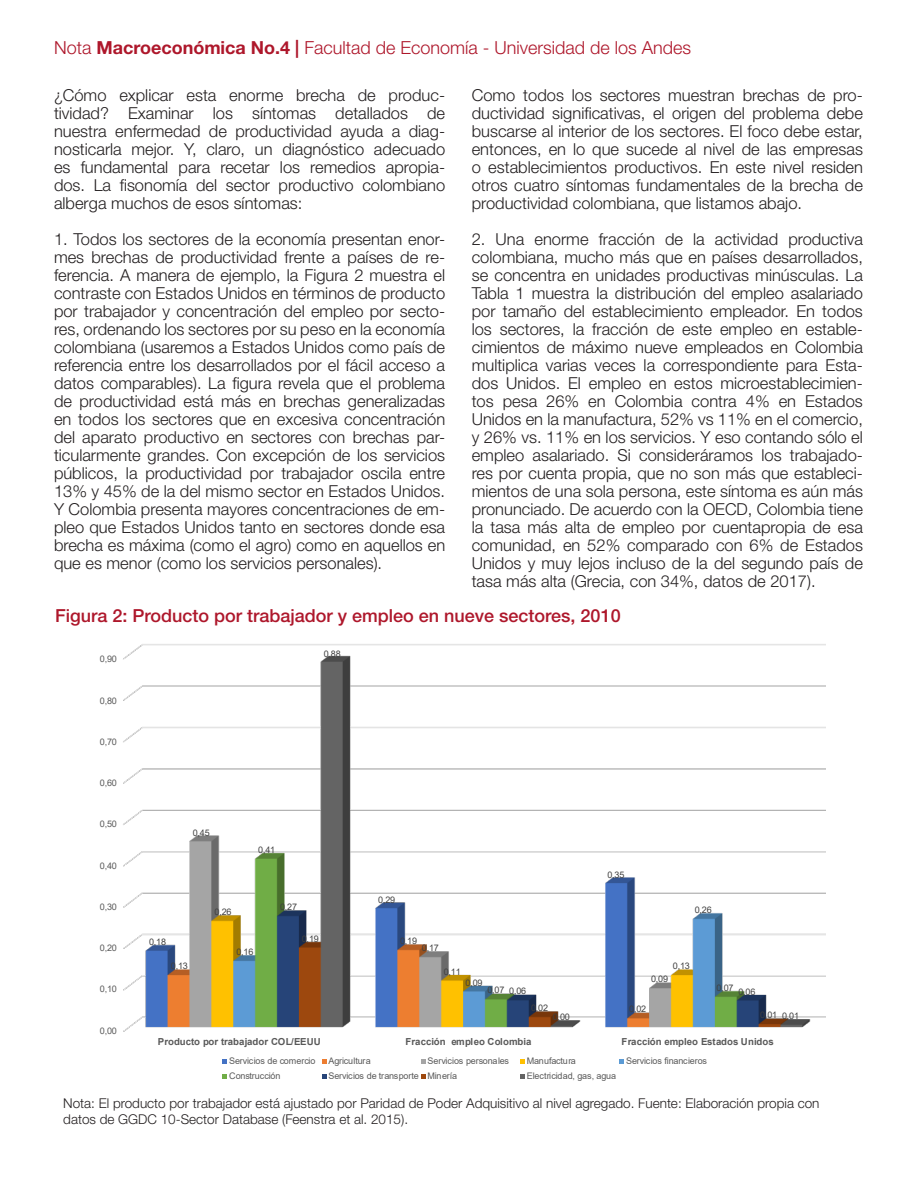
<style>
.page{position:relative;width:918px;height:1188px;background:#fff}
.page>*{position:absolute;margin:0;border:0;box-sizing:border-box;transform-origin:0 0}
.t1{font:300 18px "Helvetica Neue LT Std";color:#ae172b}
.t2{font:500 18px "Helvetica Neue LT Std";color:#ae172b}
.t3{font:300 16.5px/18px "Helvetica Neue LT Std";color:#231f20;text-align:justify}
.t4{font:300 13.5px/16.2px "Helvetica Neue LT Std";color:#231f20}
.t5{font:700 9.6px "Arial";letter-spacing:.005em;color:#595959}
.t6{font:9px "Arial";letter-spacing:-.025em;color:#595959}
.t7{font:9px "Arial";letter-spacing:-.025em;color:#404040}
.s1{font-weight:700}
</style>
<div class="page">
<svg style="left:123px;top:644px;width:702px;height:435px"></svg>
<p class="t1" style="left:54px;top:36px;width:639px">Nota <span class="s1">Macroeconómica No.4 |</span> Facultad de Economía - Universidad de los Andes</p>
<p class="t3" style="left:472px;top:86px;width:393px">Como todos los sectores muestran brechas de pro&shy;ductividad significativas, el origen del problema debe buscarse al interior de los sectores. El foco debe estar, entonces, en lo que sucede al nivel de las empresas o establecimientos productivos. En este nivel residen otros cuatro síntomas fundamentales de la brecha de productividad colombiana, que listamos abajo.</p>
<p class="t3" style="left:472px;top:230px;width:393px">2. Una enorme fracción de la actividad productiva colombiana, mucho más que en países desarrollados, se concentra en unidades productivas minúsculas. La Tabla 1 muestra la distribución del empleo asalariado por tamaño del establecimiento empleador. En todos los sectores, la fracción de este empleo en estable&shy;cimientos de máximo nueve empleados en Colombia multiplica varias veces la correspondiente para Esta&shy;dos Unidos. El empleo en estos microestablecimien&shy;tos pesa 26% en Colombia contra 4% en Estados Unidos en la manufactura, 52% vs 11% en el comercio, y 26% vs. 11% en los servicios. Y eso contando sólo el empleo asalariado. Si consideráramos los trabajado&shy;res por cuenta propia, que no son más que estableci&shy;mientos de una sola persona, este síntoma es aún más pronunciado. De acuerdo con la OECD, Colombia tiene la tasa más alta de empleo por cuentapropia de esa comunidad, en 52% comparado con 6% de Estados Unidos y muy lejos incluso de la del segundo país de tasa más alta (Grecia, con 34%, datos de 2017).</p>
<p class="t2" style="left:55px;top:605px;width:567px">Figura 2: Producto por trabajador y empleo en nueve sectores, 2010</p>
<p class="t3" style="left:54px;top:86px;width:393px">¿Cómo explicar esta enorme brecha de produc&shy;tividad? Examinar los síntomas detallados de nuestra enfermedad de productividad ayuda a diag&shy;nosticarla mejor. Y, claro, un diagnóstico adecuado es fundamental para recetar los remedios apropia&shy;dos. La fisonomía del sector productivo colombiano alberga muchos de esos síntomas:</p>
<p class="t3" style="left:54px;top:230px;width:393px">1. Todos los sectores de la economía presentan enor&shy;mes brechas de productividad frente a países de re&shy;ferencia. A manera de ejemplo, la Figura 2 muestra el contraste con Estados Unidos en términos de producto por trabajador y concentración del empleo por secto&shy;res, ordenando los sectores por su peso en la economía colombiana (usaremos a Estados Unidos como país de referencia entre los desarrollados por el fácil acceso a datos comparables). La figura revela que el problema de productividad está más en brechas generalizadas en todos los sectores que en excesiva concentración del aparato productivo en sectores con brechas par&shy;ticularmente grandes. Con excepción de los servicios públicos, la productividad por trabajador oscila entre 13% y 45% de la del mismo sector en Estados Unidos.<br>Y Colombia presenta mayores concentraciones de em&shy;pleo que Estados Unidos tanto en sectores donde esa brecha es máxima (como el agro) como en aquellos en que es menor (como los servicios personales).</p>
<p class="t6" style="left:100px;top:653px;width:19px">0,90</p>
<p class="t6" style="left:100px;top:694px;width:19px">0,80</p>
<p class="t6" style="left:100px;top:735px;width:19px">0,70</p>
<p class="t6" style="left:100px;top:777px;width:19px">0,60</p>
<p class="t6" style="left:100px;top:818px;width:19px">0,50</p>
<p class="t6" style="left:100px;top:859px;width:19px">0,40</p>
<p class="t6" style="left:100px;top:900px;width:19px">0,30</p>
<p class="t6" style="left:100px;top:942px;width:19px">0,20</p>
<p class="t6" style="left:100px;top:983px;width:19px">0,10</p>
<p class="t6" style="left:100px;top:1024px;width:19px">0,00</p>
<p class="t7" style="left:324px;top:648px;width:19px">0,88</p>
<p class="t7" style="left:193px;top:827px;width:19px">0,45</p>
<p class="t7" style="left:258px;top:844px;width:19px">0,41</p>
<p class="t7" style="left:607px;top:868px;width:19px">0,35</p>
<p class="t7" style="left:215px;top:906px;width:19px">0,26</p>
<p class="t7" style="left:280px;top:901px;width:19px">0,27</p>
<p class="t7" style="left:378px;top:893px;width:19px">0,29</p>
<p class="t7" style="left:695px;top:904px;width:19px">0,26</p>
<p class="t7" style="left:149px;top:936px;width:19px">0,18</p>
<p class="t7" style="left:236px;top:946px;width:19px">0,16</p>
<p class="t7" style="left:302px;top:932px;width:19px">0,19</p>
<p class="t7" style="left:400px;top:935px;width:19px">0,19</p>
<p class="t7" style="left:422px;top:942px;width:19px">0,17</p>
<p class="t7" style="left:171px;top:960px;width:19px">0,13</p>
<p class="t7" style="left:673px;top:960px;width:19px">0,13</p>
<p class="t7" style="left:444px;top:965px;width:19px">0,11</p>
<p class="t7" style="left:651px;top:973px;width:19px">0,09</p>
<p class="t7" style="left:466px;top:976px;width:19px">0,09</p>
<p class="t7" style="left:487px;top:984px;width:19px">0,07</p>
<p class="t7" style="left:717px;top:982px;width:19px">0,07</p>
<p class="t7" style="left:509px;top:985px;width:19px">0,06</p>
<p class="t7" style="left:738px;top:985px;width:19px">0,06</p>
<p class="t7" style="left:531px;top:1002px;width:19px">0,02</p>
<p class="t7" style="left:629px;top:1003px;width:19px">0,02</p>
<p class="t7" style="left:760px;top:1009px;width:19px">0,01</p>
<p class="t7" style="left:553px;top:1011px;width:19px">0,00</p>
<p class="t7" style="left:782px;top:1009px;width:19px">0,01</p>
<p class="t5" style="left:158px;top:1035px;width:164px">Producto por trabajador COL/EEUU</p>
<p class="t5" style="left:406px;top:1035px;width:127px">Fracción empleo Colombia</p>
<p class="t5" style="left:622px;top:1035px;width:154px">Fracción empleo Estados Unidos</p>
<p class="t6" style="left:229px;top:1055px;width:88px">Servicios de comercio</p>
<p class="t6" style="left:328px;top:1055px;width:44px">Agricultura</p>
<p class="t6" style="left:428px;top:1055px;width:83px">Servicios personales</p>
<p class="t6" style="left:527px;top:1055px;width:50px">Manufactura</p>
<p class="t6" style="left:626px;top:1055px;width:82px">Servicios financieros</p>
<p class="t6" style="left:229px;top:1069px;width:53px">Construcción</p>
<p class="t6" style="left:328px;top:1069px;width:130px">Servicios de transporte Minería</p>
<p class="t6" style="left:527px;top:1069px;width:91px">Electricidad, gas, agua</p>
<p class="t4" style="left:63px;top:1095px;width:758px">Nota: El producto por trabajador está ajustado por Paridad de Poder Adquisitivo al nivel agregado. Fuente: Elaboración propia con datos de GGDC 10-Sector Database (Feenstra et al. 2015).</p>
</div>
